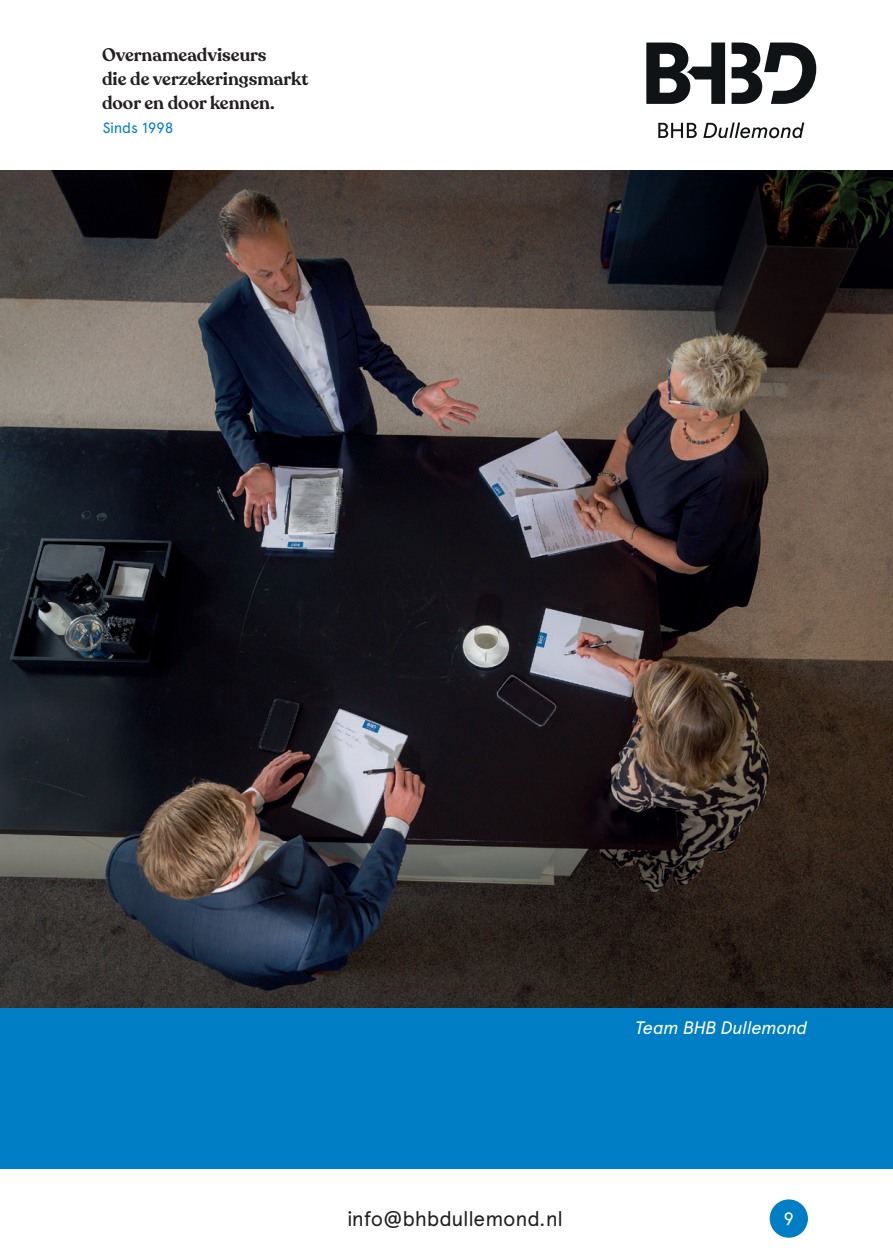
<style>
.page{position:relative;width:893px;height:1259px;background:#fff}
.page>*{position:absolute;margin:0;border:0;box-sizing:border-box;transform-origin:0 0}
.t1{font:21px "Apercu Pro";letter-spacing:-.01em;color:#231f20}
.t2{font:600 18px/24px "Recoleta";color:#231f20}
.t3{font:italic 18px "Apercu Pro";letter-spacing:-.02em;color:#fff}
.t4{font:18px "Apercu Pro";color:#fff}
.t5{font:15px "Apercu Pro";letter-spacing:-.01em;color:#007ec5}
</style>
<div class="page">
<div style="left:0;top:170px;width:893px;height:999px;background:#007ec5"></div>
<svg style="left:658px;top:123px;width:39px;height:15px"></svg>
<svg style="left:703px;top:122px;width:101px;height:16px"></svg>
<svg style="left:646px;top:43px;width:79px;height:61px"></svg>
<svg style="left:732px;top:43px;width:84px;height:61px"></svg>
<img style="left:0;top:170px;width:893px;height:837px">
<div style="left:770px;top:1199px;width:38px;height:38px;background:#007ec5;border-radius:50%"></div>
<p class="t2" style="left:102px;top:43px;width:166px">Overnameadviseurs</p>
<p class="t2" style="left:102px;top:67px;width:208px">die de verzekeringsmarkt door en door kennen.</p>
<p class="t5" style="left:103px;top:116px;width:72px">Sinds 1998</p>
<p class="t3" style="left:635px;top:1014px;width:174px">Team BHB Dullemond</p>
<p class="t1" style="left:347px;top:1202px;width:217px">info@bhbdullemond.nl</p>
<p class="t4" style="left:784px;top:1205px;width:12px">9</p>
</div>
